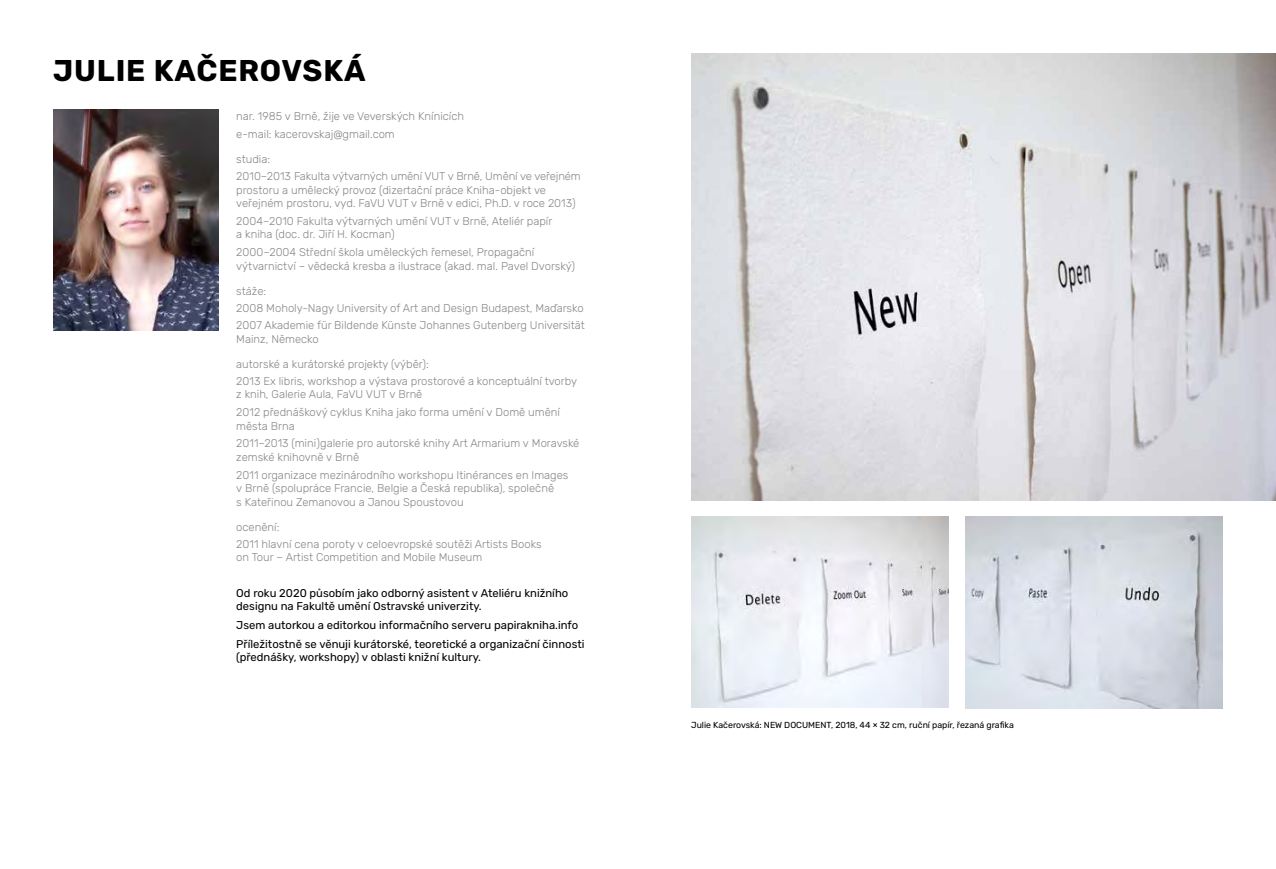
<style>
.page{position:relative;width:1276px;height:869px;background:#fff}
.page>*{position:absolute;margin:0;border:0;box-sizing:border-box;transform-origin:0 0}
.t1{font:700 30px "Rubik";letter-spacing:.03em;color:#000}
.t2{font:300 11.25px/17.8px "Rubik";color:#878787}
.t3{font:11.25px/13.5px "Rubik";color:#000}
.t4{font:8.75px "Rubik";color:#000}
</style>
<div class="page">
<img style="left:53px;top:110px;width:166px;height:220px">
<img style="left:966px;top:516px;width:256px;height:191px">
<img style="left:691px;top:516px;width:257px;height:191px">
<img style="left:691px;top:53px;width:585px;height:447px">
<h1 class="t1" style="left:53px;top:54px;width:314px">JULIE KAČEROVSKÁ</h1>
<p class="t2" style="left:236px;top:108px;width:229px">nar. 1985 v Brně, žije ve Veverských Knínicích e‑mail: kacerovskaj@gmail.com</p>
<p class="t2" style="left:236px;top:151px;width:346px;line-height:17px">studia:<br>2010–2013 Fakulta výtvarných umění VUT v Brně, Umění ve veřejném</p>
<p class="t2" style="left:236px;top:183px;width:341px;line-height:13.5px">prostoru a umělecký provoz (dizertační práce Kniha‑objekt ve veřejném prostoru, vyd. FaVU VUT v Brně v edici, Ph.D. v roce 2013)</p>
<p class="t2" style="left:236px;top:214px;width:317px;line-height:13.5px">2004–2010 Fakulta výtvarných umění VUT v Brně, Ateliér papír a kniha (doc. dr. Jiří H. Kocman)</p>
<p class="t2" style="left:236px;top:246px;width:340px;line-height:13.5px">2000–2004 Střední škola uměleckých řemesel, Propagační výtvarnictví – vědecká kresba a ilustrace (akad. mal. Pavel Dvorský)</p>
<p class="t2" style="left:236px;top:282px;width:350px;line-height:17.4px">stáže:<br>2008 Moholy‑Nagy University of Art and Design Budapest, Maďarsko<br>2007 Akademie für Bildende Künste Johannes Gutenberg Universität</p>
<p class="t2" style="left:236px;top:330px;width:84px">Mainz, Německo</p>
<p class="t2" style="left:236px;top:355px;width:342px;line-height:17px">autorské a kurátorské projekty (výběr):<br>2013 Ex libris, workshop a výstava prostorové a konceptuální tvorby</p>
<p class="t2" style="left:236px;top:386px;width:325px">z knih, Galerie Aula, FaVU VUT v Brně<br>2012 přednáškový cyklus Kniha jako forma umění v Domě umění</p>
<p class="t2" style="left:236px;top:417px;width:345px">města Brna<br>2011–2013 (mini)galerie pro autorské knihy Art Armarium v Moravské</p>
<p class="t2" style="left:236px;top:448px;width:334px">zemské knihovně v Brně<br>2011 organizace mezinárodního workshopu Itinérances en Images</p>
<p class="t2" style="left:236px;top:481px;width:319px;line-height:13.5px">v Brně (spolupráce Francie, Belgie a Česká republika), společně s Kateřinou Zemanovou a Janou Spoustovou</p>
<p class="t2" style="left:236px;top:518px;width:307px;line-height:17px">ocenění:<br>2011 hlavní cena poroty v celoevropské soutěži Artists Books</p>
<p class="t2" style="left:236px;top:548px;width:247px">on Tour – Artist Competition and Mobile Museum</p>
<p class="t3" style="left:236px;top:586px;width:333px">Od roku 2020 působím jako odborný asistent v Ateliéru knižního designu na Fakultě umění Ostravské univerzity.</p>
<p class="t3" style="left:236px;top:615px;width:350px;line-height:18.8px">Jsem autorkou a editorkou informačního serveru papirakniha.info<br>Příležitostně se věnuji kurátorské, teoretické a organizační činnosti</p>
<p class="t3" style="left:236px;top:650px;width:246px">(přednášky, workshopy) v oblasti knižní kultury.</p>
<p class="t4" style="left:691px;top:719px;width:324px">Julie Kačerovská: NEW DOCUMENT, 2018, 44 × 32 cm, ruční papír, řezaná grafika</p>
</div>
